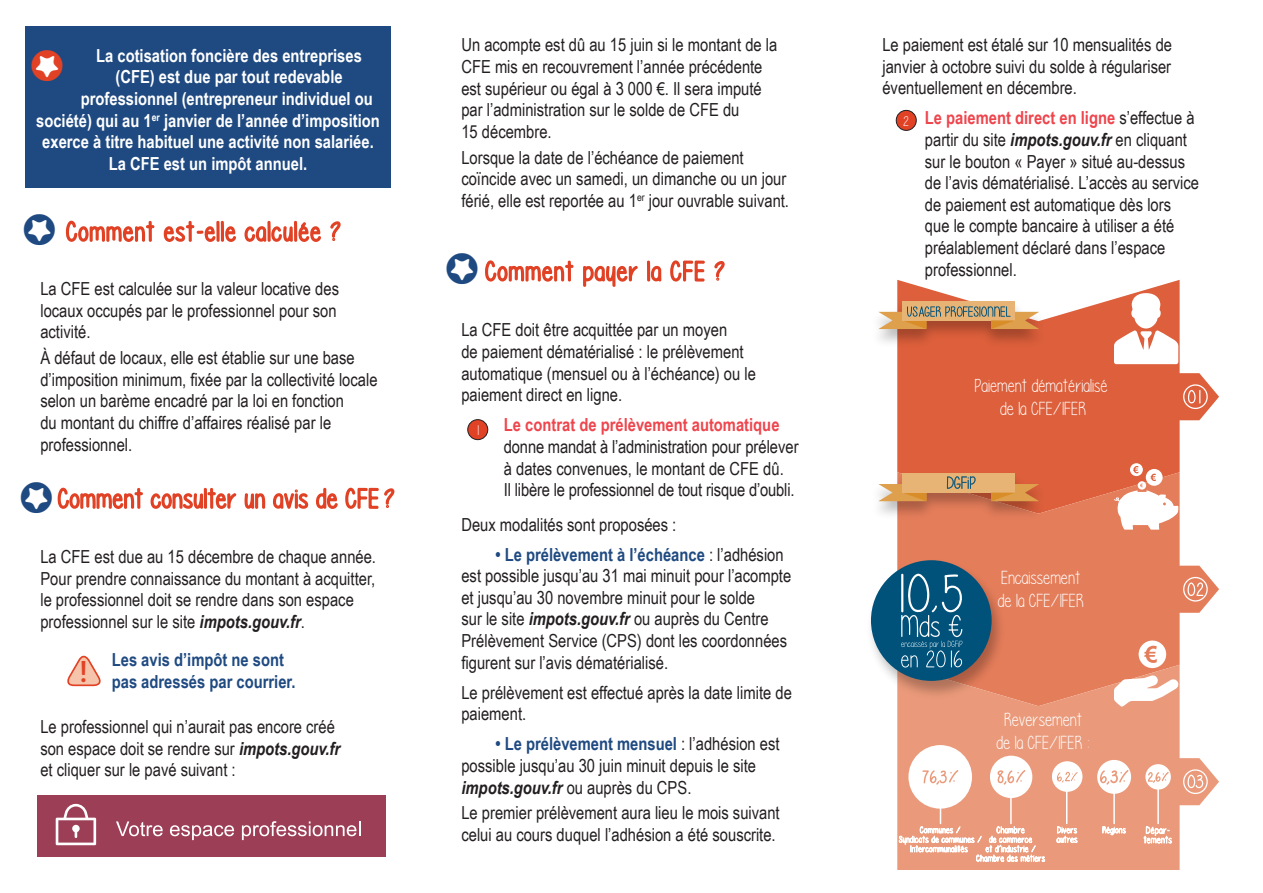
<style>
.page{position:relative;width:1263px;height:893px;background:#fff}
.page>*{position:absolute;margin:0;border:0;box-sizing:border-box;transform-origin:0 0}
.t1{font:30.9px "Stars for 3 DFX";color:#1f4a81}
.t2{font:30.9px "Stars for 3 DFX";color:#e14225}
.t3{font:500 28.95px "Daxline Pro";color:#e14225}
.t4{font:18.9px/22.6px "Please write me a song";color:#fff;text-align:center}
.t5{font:18px/21.6px "Arial Narrow";color:#231f20}
.t6{font:700 18px "Arial Narrow";color:#fff}
.t7{font:700 18px/21.6px "Arial Narrow";color:#1f4a81}
.t8{font:700 18px "Arial Narrow";color:#ee454d}
.t9{font:14.25px "Please write me a song";color:#fff}
.s1{font-weight:700;font-style:italic}
.s2{font-weight:700;color:#1f4a81}
.s3{font-weight:700;color:#ee454d}
</style>
<div class="page">
<div style="left:26px;top:27px;width:365px;height:161px;background:#1f4a81"></div>
<svg style="left:65px;top:220px;width:90px;height:22px"></svg>
<svg style="left:163px;top:220px;width:73px;height:22px"></svg>
<svg style="left:244px;top:220px;width:77px;height:22px"></svg>
<svg style="left:330px;top:221px;width:11px;height:20px"></svg>
<svg style="left:57px;top:487px;width:180px;height:22px"></svg>
<svg style="left:244px;top:489px;width:65px;height:20px"></svg>
<svg style="left:316px;top:487px;width:79px;height:22px"></svg>
<svg style="left:485px;top:260px;width:89px;height:22px"></svg>
<svg style="left:583px;top:265px;width:55px;height:22px"></svg>
<svg style="left:646px;top:260px;width:16px;height:22px"></svg>
<svg style="left:670px;top:260px;width:35px;height:22px"></svg>
<svg style="left:714px;top:261px;width:11px;height:20px"></svg>
<div style="left:35px;top:54px;width:25px;height:25px;background:#fff;border-radius:50%"></div>
<svg style="left:67px;top:655px;width:34px;height:32px"></svg>
<div style="left:468px;top:420px;width:20px;height:20px;background:#e14225;border-radius:50%"></div>
<div style="left:468px;top:420px;width:20px;height:20px;border:1px solid #231f20;border-radius:50%"></div>
<div style="left:896px;top:110px;width:20px;height:20px;background:#e14225;border-radius:50%"></div>
<div style="left:896px;top:110px;width:20px;height:20px;border:1px solid #231f20;border-radius:50%"></div>
<div style="left:37px;top:795px;width:349px;height:62px;background:#9c3e55"></div>
<svg style="left:116px;top:821px;width:47px;height:15px"></svg>
<svg style="left:170px;top:825px;width:64px;height:15px"></svg>
<svg style="left:242px;top:821px;width:118px;height:19px"></svg>
<svg style="left:56px;top:804px;width:40px;height:41px"></svg>
<svg style="left:897px;top:280px;width:322px;height:192px;fill:#dd5f3b"></svg>
<svg style="left:897px;top:472px;width:322px;height:193px;background:#e68767"></svg>
<svg style="left:897px;top:665px;width:322px;height:204px;background:#eba286"></svg>
<img style="left:870px;top:556px;width:139px;height:147px">
<svg style="left:871px;top:560px;width:121px;height:121px;background:#42718a"></svg>
<img style="left:878px;top:297px;width:175px;height:55px">
<div style="left:902px;top:301px;width:113px;height:19px;background:#e7b476"></div>
<svg style="left:878px;top:306px;width:161px;height:23px"></svg>
<img style="left:878px;top:469px;width:175px;height:55px">
<svg style="left:878px;top:484px;width:48px;height:17px"></svg>
<div style="left:902px;top:473px;width:113px;height:20px;background:#e7b476"></div>
<svg style="left:991px;top:484px;width:48px;height:17px"></svg>
<svg style="left:947px;top:476px;width:29px;height:13px"></svg>
<svg style="left:899px;top:745px;width:146px;height:118px"></svg>
<svg style="left:1052px;top:761px;width:30px;height:83px"></svg>
<svg style="left:1097px;top:281px;width:111px;height:562px"></svg>
<p class="t6" style="left:96px;top:42px;width:267px">La cotisation foncière des entreprises</p>
<p class="t6" style="left:115px;top:63px;width:229px">(CFE) est due par tout redevable</p>
<p class="t6" style="left:81px;top:85px;width:293px">professionnel (entrepreneur individuel ou</p>
<p class="t6" style="left:36px;top:107px;width:345px">société) qui au 1<sup>er</sup> janvier de l’année d’imposition</p>
<p class="t6" style="left:42px;top:128px;width:333px">exerce à titre habituel une activité non salariée.</p>
<p class="t6" style="left:109px;top:150px;width:200px">La CFE est un impôt annuel.</p>
<h1 class="t2" style="left:30px;top:50px;width:35px">Q</h1>
<h1 class="t1" style="left:22px;top:214px;width:35px">Q</h1>
<p class="t5" style="left:40px;top:277px;width:300px">La CFE est calculée sur la valeur locative des locaux occupés par le professionnel pour son activité.</p>
<p class="t5" style="left:40px;top:346px;width:339px">À défaut de locaux, elle est établie sur une base d’imposition minimum, fixée par la collectivité locale selon un barème encadré par la loi en fonction<br>du montant du chiffre d’affaires réalisé par le professionnel.</p>
<h1 class="t1" style="left:20px;top:482px;width:35px">Q</h1>
<p class="t5" style="left:40px;top:545px;width:337px">La CFE est due au 15 décembre de chaque année.<br>Pour prendre connaissance du montant à acquitter, le professionnel doit se rendre dans son espace professionnel sur le site <span class="s1">impots.gouv.fr</span>.</p>
<p class="t7" style="left:112px;top:648px;width:185px">Les avis d’impôt ne sont pas adressés par courrier.</p>
<h2 class="t3" style="left:80px;top:653px;width:10px">!</h2>
<p class="t5" style="left:40px;top:715px;width:301px">Le professionnel qui n’aurait pas encore créé son espace doit se rendre sur <span class="s1">impots.gouv.fr </span>et cliquer sur le pavé suivant :</p>
<p class="t5" style="left:461px;top:34px;width:317px">Un acompte est dû au 15 juin si le montant de la CFE mis en recouvrement l’année précédente est supérieur ou égal à 3 000 €. Il sera imputé par l’administration sur le solde de CFE du<br>15 décembre.</p>
<p class="t5" style="left:461px;top:146px;width:329px">Lorsque la date de l’échéance de paiement coïncide avec un samedi, un dimanche ou un jour férié, elle est reportée au 1<sup>er</sup> jour ouvrable suivant.</p>
<h1 class="t1" style="left:445px;top:253px;width:35px">Q</h1>
<p class="t5" style="left:461px;top:319px;width:296px">La CFE doit être acquittée par un moyen<br>de paiement dématérialisé : le prélèvement automatique (mensuel ou à l’échéance) ou le paiement direct en ligne.</p>
<p class="t8" style="left:504px;top:411px;width:277px">Le contrat de prélèvement automatique</p>
<p class="t5" style="left:504px;top:435px;width:296px">donne mandat à l’administration pour prélever à dates convenues, le montant de CFE dû.<br>Il libère le professionnel de tout risque d’oubli.</p>
<p class="t5" style="left:461px;top:513px;width:216px">Deux modalités sont proposées :</p>
<p class="t5" style="left:461px;top:543px;width:331px;text-indent:34px"><span class="s2">• Le prélèvement à l’échéance</span> : l’adhésion est possible jusqu’au 31 mai minuit pour l’acompte et jusqu’au 30 novembre minuit pour le solde<br>sur le site <span class="s1">impots.gouv.fr</span> ou auprès du Centre Prélèvement Service (CPS) dont les coordonnées figurent sur l’avis dématérialisé.</p>
<p class="t5" style="left:461px;top:681px;width:332px">Le prélèvement est effectué après la date limite de paiement.</p>
<p class="t5" style="left:461px;top:733px;width:320px;text-indent:34px"><span class="s2">• Le prélèvement mensuel</span> : l’adhésion est possible jusqu’au 30 juin minuit depuis le site <span class="s1">impots.gouv.fr</span> ou auprès du CPS.</p>
<p class="t5" style="left:461px;top:802px;width:320px">Le premier prélèvement aura lieu le mois suivant celui au cours duquel l’adhésion a été souscrite.</p>
<p class="t9" style="left:476px;top:423px;width:5px">1</p>
<p class="t5" style="left:882px;top:33px;width:291px;text-align:justify">Le paiement est étalé sur 10 mensualités de janvier à octobre suivi du solde à régulariser éventuellement en décembre.</p>
<p class="t5" style="left:925px;top:107px;width:276px"><span class="s3">Le paiement direct en ligne</span> s’effectue à partir du site <span class="s1">impots.gouv.fr</span> en cliquant sur le bouton « Payer » situé au-dessus de l’avis dématérialisé. L’accès au service de paiement est automatique dès lors que le compte bancaire à utiliser a été préalablement déclaré dans l’espace professionnel.</p>
<p class="t9" style="left:903px;top:114px;width:8px">2</p>
<p class="t4" style="left:974px;top:375px;width:135px">Paiement dématérialisé de la CFE/IFER</p>
<p class="t4" style="left:998px;top:566px;width:87px;text-align:left">Encaissement de la CFE/IFER</p>
<p class="t4" style="left:997px;top:708px;width:95px">Reversement de la CFE/IFER :</p>
</div>
